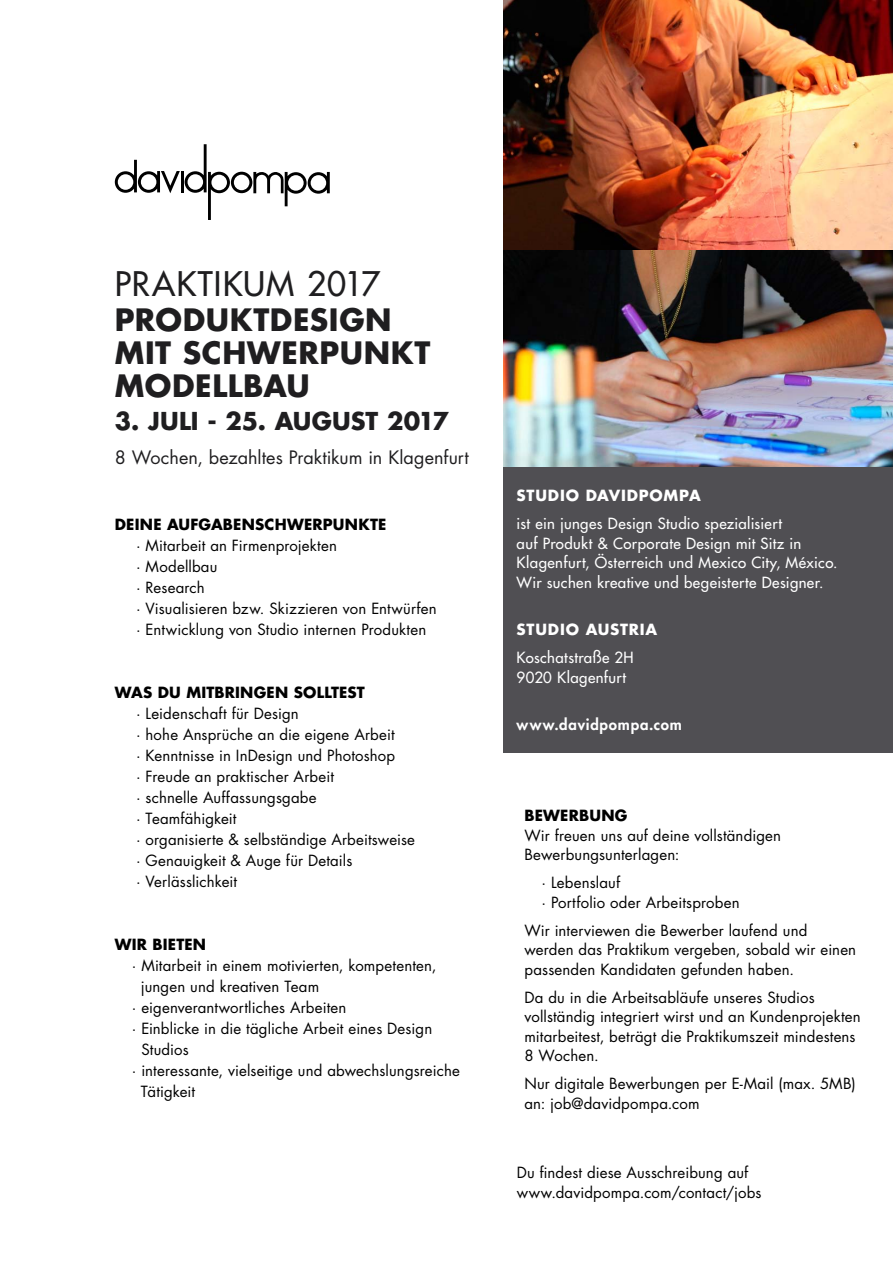
<style>
.page{position:relative;width:893px;height:1263px;background:#fff}
.page>*{position:absolute;margin:0;border:0;box-sizing:border-box;transform-origin:0 0}
.t1{font:500 33px "Futura Std";letter-spacing:.03em;color:#1f1e20}
.t2{font:700 30px/33px "Futura Std";letter-spacing:.02em;color:#1f1e20}
.t3{font:700 24px "Futura Std";color:#1f1e20}
.t4{font:18px "Futura Std";letter-spacing:.005em;color:#1f1e20}
.t5{font:15px/21px "Futura Std";letter-spacing:.01em;color:#000}
.t6{font:500 15px/19.5px "Futura Std";letter-spacing:.025em;color:#fff}
.t7{font:700 15px "Futura Std";letter-spacing:.015em;color:#000}
.t8{font:700 15px "Futura Std";letter-spacing:.055em;color:#fff}
.t9{font:800 15px "Futura LT";letter-spacing:.055em;color:#fff}
</style>
<div class="page">
<div style="left:504px;top:466px;width:389px;height:287px;background:#504f53"></div>
<svg style="left:115px;top:144px;width:215px;height:76px"></svg>
<img style="left:504px;top:0;width:389px;height:466px">
<h1 class="t1" style="left:115px;top:263px;width:267px">PRAKTIKUM 2017</h1>
<h2 class="t2" style="left:115px;top:302px;width:317px">PRODUKTDESIGN<br>MIT SCHWERPUNKT<br>MODELLBAU</h2>
<h3 class="t3" style="left:115px;top:405px;width:336px">3. JULI - 25. AUGUST 2017</h3>
<p class="t4" style="left:115px;top:446px;width:355px">8 Wochen, bezahltes Praktikum in Klagenfurt</p>
<p class="t7" style="left:115px;top:514px;width:11px">DEINE</p>
<p class="t7" style="left:167px;top:514px;width:221px">AUFGABENSCHWERPUNKTE</p>
<p class="t5" style="left:136px;top:535px;width:302px">· Mitarbeit an Firmenprojekten<br>· Modellbau<br>· Research<br>· Visualisieren bzw. Skizzieren von Entwürfen · Entwicklung von Studio internen Produkten</p>
<p class="t7" style="left:115px;top:682px;width:252px">WAS DU MITBRINGEN SOLLTEST</p>
<p class="t5" style="left:136px;top:703px;width:281px">· Leidenschaft für Design<br>· hohe Ansprüche an die eigene Arbeit<br>· Kenntnisse in InDesign und Photoshop<br>· Freude an praktischer Arbeit<br>· schnelle Auffassungsgabe<br>· Teamfähigkeit<br>· organisierte &amp; selbständige Arbeitsweise · Genauigkeit &amp; Auge für Details<br>· Verlässlichkeit</p>
<p class="t7" style="left:115px;top:934px;width:93px">WIR BIETEN</p>
<p class="t5" style="left:132px;top:955px;width:306px">· Mitarbeit in einem motivierten, kompetenten,</p>
<p class="t5" style="left:141px;top:976px;width:180px">jungen und kreativen Team</p>
<p class="t5" style="left:132px;top:997px;width:216px">· eigenverantwortliches Arbeiten</p>
<p class="t5" style="left:132px;top:1018px;width:302px">· Einblicke in die tägliche Arbeit eines Design</p>
<p class="t5" style="left:141px;top:1039px;width:49px">Studios</p>
<p class="t5" style="left:132px;top:1060px;width:330px">· interessante, vielseitige und abwechslungsreiche</p>
<p class="t5" style="left:141px;top:1081px;width:56px">Tätigkeit</p>
<p class="t8" style="left:517px;top:486px;width:186px">STUDIO DAVIDPOMPA</p>
<p class="t6" style="left:517px;top:514px;width:322px">ist ein junges Design Studio spezialisiert<br>auf Produkt &amp; Corporate Design mit Sitz in Klagenfurt, Österreich und Mexico City, México.<br>Wir suchen kreative und begeisterte Designer.</p>
<p class="t8" style="left:517px;top:620px;width:142px">STUDIO AUSTRIA</p>
<p class="t6" style="left:517px;top:648px;width:119px">Koschatstraße 2H<br>9020 Klagenfurt</p>
<p class="t9" style="left:517px;top:715px;width:167px">www.davidpompa.com</p>
<p class="t7" style="left:524px;top:805px;width:105px">BEWERBUNG</p>
<p class="t5" style="left:524px;top:825px;width:258px;line-height:19.5px">Wir freuen uns auf deine vollständigen<br>Bewerbungsunterlagen:</p>
<p class="t5" style="left:541px;top:873px;width:200px;line-height:19.5px">· Lebenslauf<br>· Portfolio oder Arbeitsproben</p>
<p class="t5" style="left:524px;top:920px;width:333px;line-height:19.5px">Wir interviewen die Bewerber laufend und werden das Praktikum vergeben, sobald wir einen passenden Kandidaten gefunden haben.</p>
<p class="t5" style="left:524px;top:987px;width:338px;line-height:19.5px">Da du in die Arbeitsabläufe unseres Studios vollständig integriert wirst und an Kundenprojekten mitarbeitest, beträgt die Praktikumszeit mindestens 8 Wochen.</p>
<p class="t5" style="left:524px;top:1074px;width:333px;line-height:19.5px">Nur digitale Bewerbungen per E-Mail (max. 5MB) an: job@davidpompa.com</p>
<p class="t5" style="left:517px;top:1163px;width:246px;line-height:19.5px">Du findest diese Ausschreibung auf www.davidpompa.com/contact/jobs</p>
</div>
